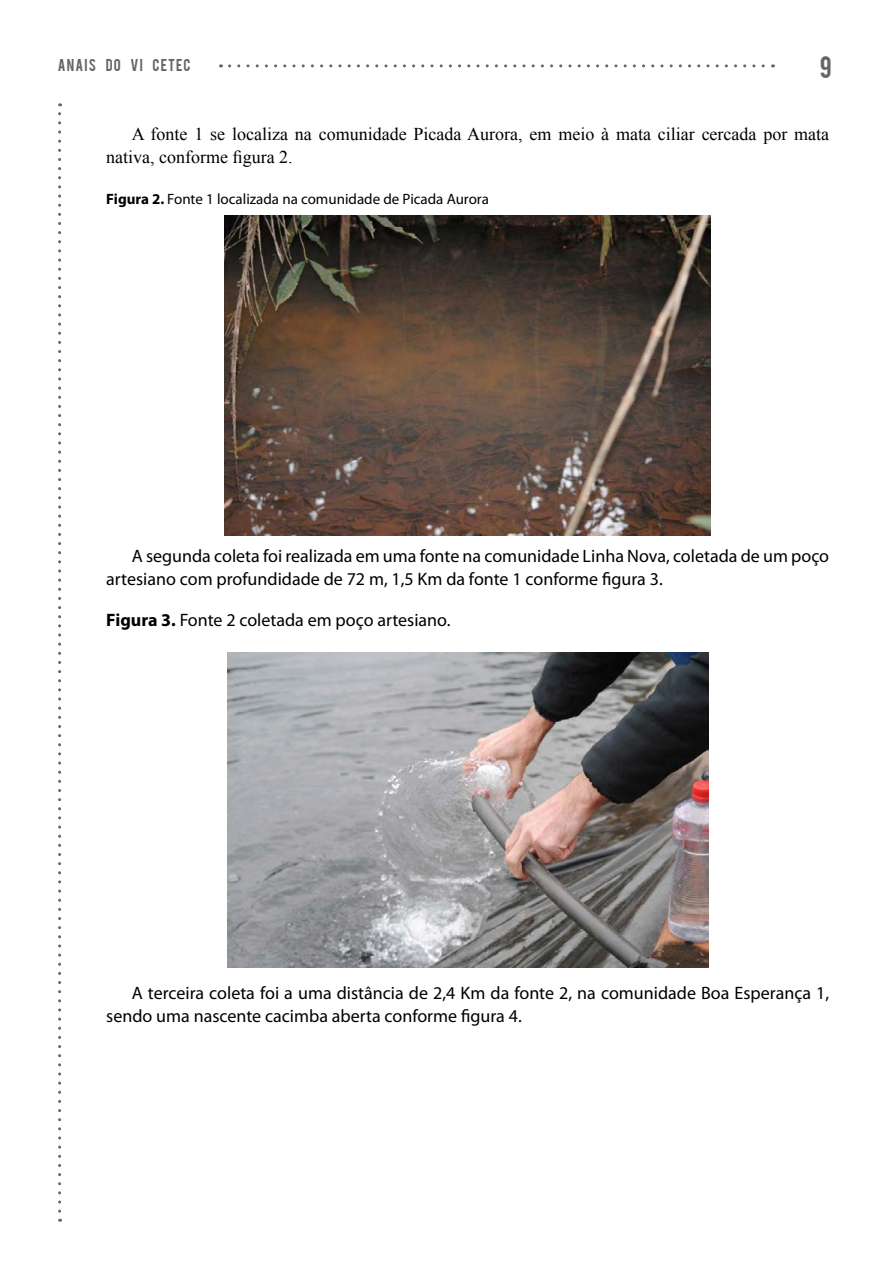
<style>
.page{position:relative;width:893px;height:1263px;background:#fff}
.page>*{position:absolute;margin:0;border:0;box-sizing:border-box;transform-origin:0 0}
.t1{font:24px "Bebas";color:#646567}
.t2{font:18px/22.5px "Myriad Pro";color:#000}
.t3{font:18px/22.5px "Times New Roman";color:#000}
.t4{font:15px "Myriad Pro";color:#000}
.t5{font:13.5px "Bebas";letter-spacing:.09em;color:#646567}
.s1{font-weight:700}
</style>
<div class="page">
<svg style="left:230px;top:64px;width:543px;height:3px"></svg>
<svg style="left:58px;top:103px;width:3px;height:1108px"></svg>
<img style="left:225px;top:215px;width:486px;height:321px">
<img style="left:227px;top:652px;width:481px;height:316px">
<p class="t5" style="left:58px;top:55px;width:134px">ANAIS DO VI CETEC</p>
<h1 class="t1" style="left:820px;top:50px;width:13px">9</h1>
<p class="t3" style="left:106px;top:122px;width:724px;text-indent:26px">A fonte 1 se localiza na comunidade Picada Aurora, em meio à mata ciliar cercada por mata nativa, conforme figura 2.</p>
<p class="t4" style="left:106px;top:189px;width:384px"><span class="s1">Figura 2.</span> Fonte 1 localizada na comunidade de Picada Aurora</p>
<p class="t2" style="left:106px;top:545px;width:724px;text-indent:26px">A segunda coleta foi realizada em uma fonte na comunidade Linha Nova, coletada de um poço artesiano com profundidade de 72 m, 1,5 Km da fonte 1 conforme figura 3.</p>
<p class="t2" style="left:106px;top:608px;width:346px"><span class="s1">Figura 3.</span> Fonte 2 coletada em poço artesiano.</p>
<p class="t2" style="left:106px;top:982px;width:724px;text-indent:26px">A terceira coleta foi a uma distância de 2,4 Km da fonte 2, na comunidade Boa Esperança 1, sendo uma nascente cacimba aberta conforme figura 4.</p>
</div>
